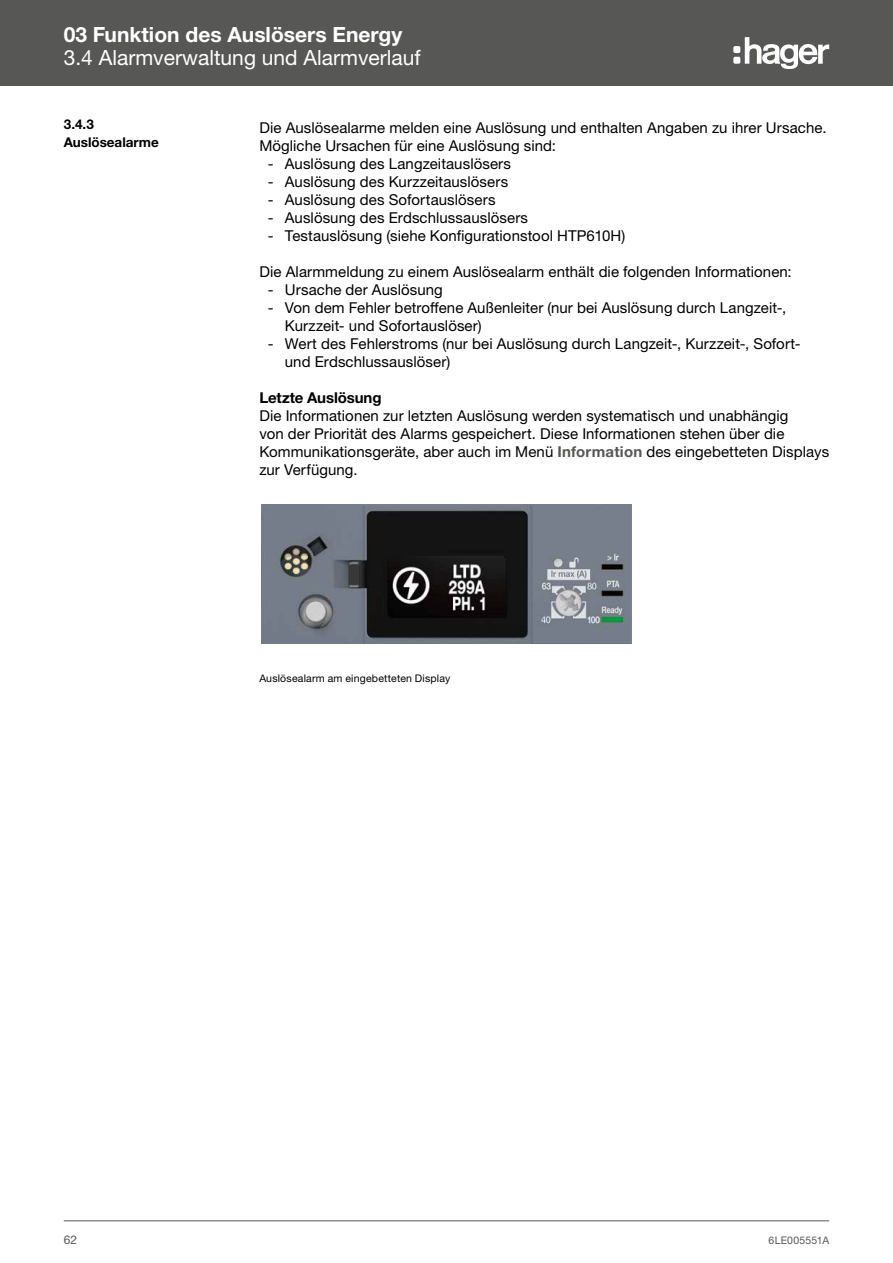
<style>
.page{position:relative;width:893px;height:1263px;background:#fff}
.page>*{position:absolute;margin:0;border:0;box-sizing:border-box;transform-origin:0 0}
.t1{font:21px "Helvetica Neue LTW1 G";color:#fff}
.t2{font:700 21px "Helvetica Neue LTW1 G";color:#fff}
.t3{font:15px/18px "Helvetica Neue LTW1 G";letter-spacing:.005em;color:#000}
.t4{font:700 15px "Helvetica Neue LTW1 G";letter-spacing:-.005em;color:#000}
.t5{font:700 13.5px/18px "Helvetica Neue LTW1 G";color:#000}
.t6{font:12px "Helvetica Neue LTW1 G";color:#575756}
.t7{font:10.5px "Helvetica Neue LTW1 G";letter-spacing:.02em;color:#000}
.t8{font:10.5px "Helvetica Neue LTW1 G";letter-spacing:.015em;color:#575756}
.s1{font-weight:700;color:#575756}
</style>
<div class="page">
<hr style="left:64px;top:1220px;width:765px;height:1px;background:#575756">
<div style="left:0;top:0;width:893px;height:86px;background:#575756"></div>
<svg style="left:745px;top:37px;width:84px;height:32px"></svg>
<div style="left:733px;top:46px;width:7px;height:7px;background:#fff;border-radius:2px"></div>
<div style="left:733px;top:57px;width:7px;height:7px;background:#fff;border-radius:2px"></div>
<img style="left:261px;top:504px;width:370px;height:139px">
<h1 class="t2" style="left:64px;top:22px;width:340px">03 Funktion des Auslösers Energy</h1>
<h1 class="t1" style="left:64px;top:44px;width:358px">3.4 Alarmverwaltung und Alarmverlauf</h1>
<p class="t5" style="left:64px;top:115px;width:97px">3.4.3<br>Auslösealarme</p>
<p class="t3" style="left:259px;top:118px;width:569px">Die Auslösealarme melden eine Auslösung und enthalten Angaben zu ihrer Ursache.<br>Mögliche Ursachen für eine Auslösung sind:</p>
<p class="t3" style="left:268px;top:154px;width:245px">- Auslösung des Langzeitauslösers</p>
<p class="t3" style="left:268px;top:172px;width:242px">- Auslösung des Kurzzeitauslösers</p>
<p class="t3" style="left:268px;top:190px;width:229px">- Auslösung des Sofortauslösers</p>
<p class="t3" style="left:268px;top:208px;width:262px">- Auslösung des Erdschlussauslösers</p>
<p class="t3" style="left:268px;top:226px;width:359px">- Testauslösung (siehe Konfigurationstool HTP610H)</p>
<p class="t3" style="left:259px;top:262px;width:534px">Die Alarmmeldung zu einem Auslösealarm enthält die folgenden Informationen:</p>
<p class="t3" style="left:268px;top:280px;width:176px">- Ursache der Auslösung</p>
<p class="t3" style="left:285px;top:298px;width:503px;text-indent:-17px">- Von dem Fehler betroffene Außenleiter (nur bei Auslösung durch Langzeit-,<br>Kurzzeit- und Sofortauslöser)</p>
<p class="t3" style="left:285px;top:334px;width:517px;text-indent:-17px">- Wert des Fehlerstroms (nur bei Auslösung durch Langzeit-, Kurzzeit-, Sofort&shy;und Erdschlussauslöser)</p>
<p class="t4" style="left:259px;top:388px;width:124px">Letzte Auslösung</p>
<p class="t3" style="left:259px;top:406px;width:571px">Die Informationen zur letzten Auslösung werden systematisch und unabhängig<br>von der Priorität des Alarms gespeichert. Diese Informationen stehen über die Kommunikationsgeräte, aber auch im Menü <span class="s1">Information</span> des eingebetteten Displays zur Verfügung.</p>
<p class="t7" style="left:259px;top:671px;width:193px">Auslösealarm am eingebetteten Display</p>
<p class="t6" style="left:64px;top:1232px;width:15px">62</p>
<p class="t8" style="left:769px;top:1234px;width:62px">6LE005551A</p>
</div>
